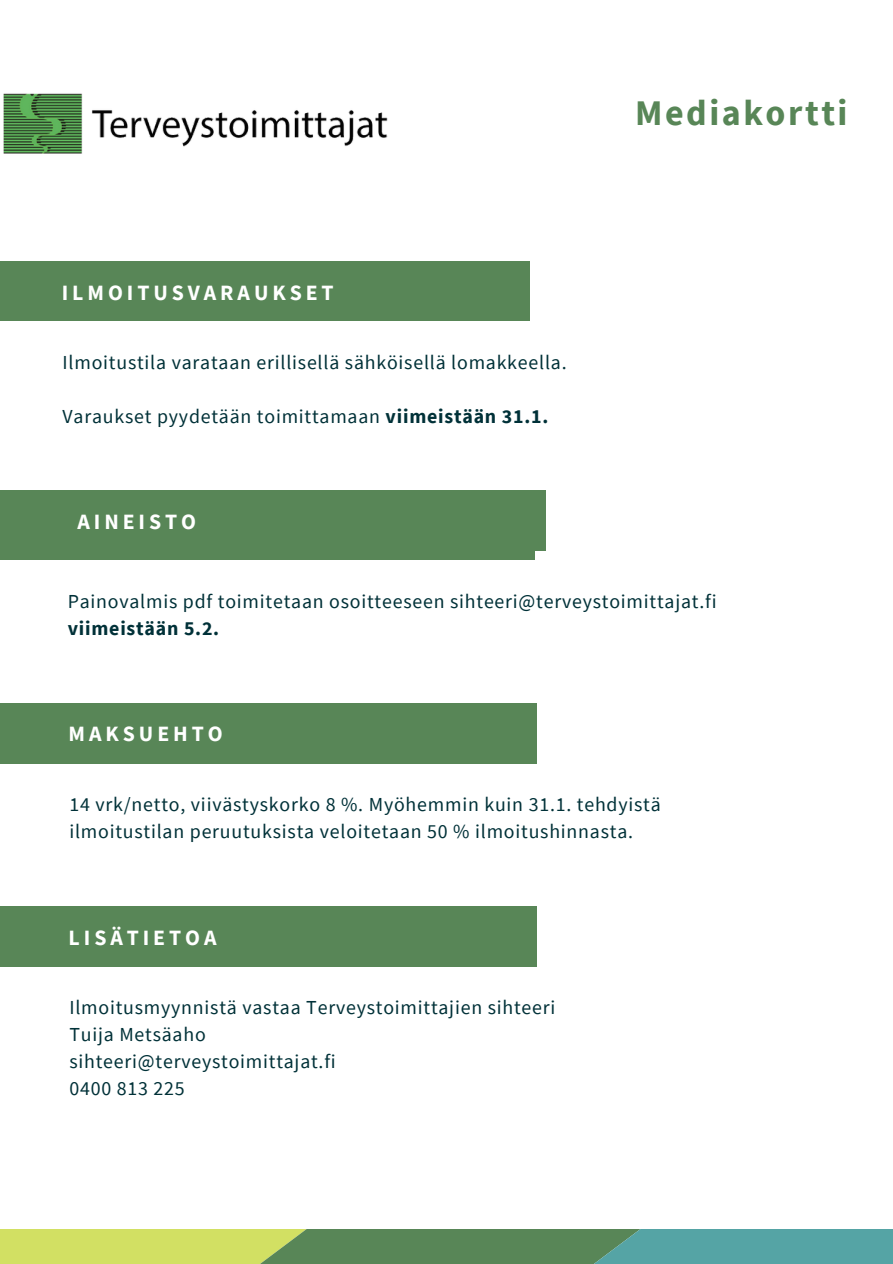
<style>
.page{position:relative;width:893px;height:1264px;background:#fff}
.page>*{position:absolute;margin:0;border:0;box-sizing:border-box;transform-origin:0 0}
.t1{font:700 36px "Source Sans Pro";letter-spacing:.07em;color:#588657}
.t2{font:700 21.75px "Source Sans Pro";letter-spacing:.18em;color:#fff}
.t3{font:19.8px/27px "Source Sans Pro";letter-spacing:.04em;color:#003138}
.s1{font-weight:700}
</style>
<div class="page">
<div style="left:0;top:500px;width:535px;height:59px;background:#588657"></div>
<div style="left:0;top:703px;width:536px;height:60px;background:#588657"></div>
<svg style="left:0;top:1229px;width:892px;height:34px;background:#7dab72"></svg>
<div style="left:0;top:906px;width:536px;height:60px;background:#588657"></div>
<img style="left:3px;top:93px;width:385px;height:61px">
<div style="left:0;top:261px;width:529px;height:60px;background:#588657"></div>
<div style="left:0;top:491px;width:545px;height:59px;background:#588657"></div>
<p class="t2" style="left:68px;top:276px;width:246px">ILMOITUSAINEISTO</p>
<p class="t2" style="left:62px;top:278px;width:273px">ILMOITUSVARAUKSET</p>
<p class="t3" style="left:63px;top:348px;width:505px">Ilmoitustila varataan erillisellä sähköisellä lomakkeella.</p>
<p class="t3" style="left:63px;top:402px;width:487px">Varaukset pyydetään toimittamaan <span class="s1">viimeistään 31.1.</span></p>
<p class="t2" style="left:77px;top:508px;width:120px">AINEISTO</p>
<p class="t1" style="left:635px;top:90px;width:214px">Mediakortti</p>
<p class="t3" style="left:68px;top:587px;width:650px">Painovalmis pdf toimitetaan osoitteeseen sihteeri@terveystoimittajat.fi <span class="s1">viimeistään 5.2.</span></p>
<p class="t2" style="left:69px;top:720px;width:156px">MAKSUEHTO</p>
<p class="t3" style="left:69px;top:790px;width:592px">14 vrk/netto, viivästyskorko 8 %. Myöhemmin kuin 31.1. tehdyistä ilmoitustilan peruutuksista veloitetaan 50 % ilmoitushinnasta.</p>
<p class="t2" style="left:69px;top:923px;width:149px">LISÄTIETOA</p>
<p class="t3" style="left:69px;top:993px;width:487px">Ilmoitusmyynnistä vastaa Terveystoimittajien sihteeri</p>
<p class="t3" style="left:69px;top:1020px;width:138px">Tuija Metsäaho</p>
<p class="t3" style="left:69px;top:1047px;width:268px">sihteeri@terveystoimittajat.fi</p>
<p class="t3" style="left:69px;top:1074px;width:117px">0400 813 225</p>
</div>
